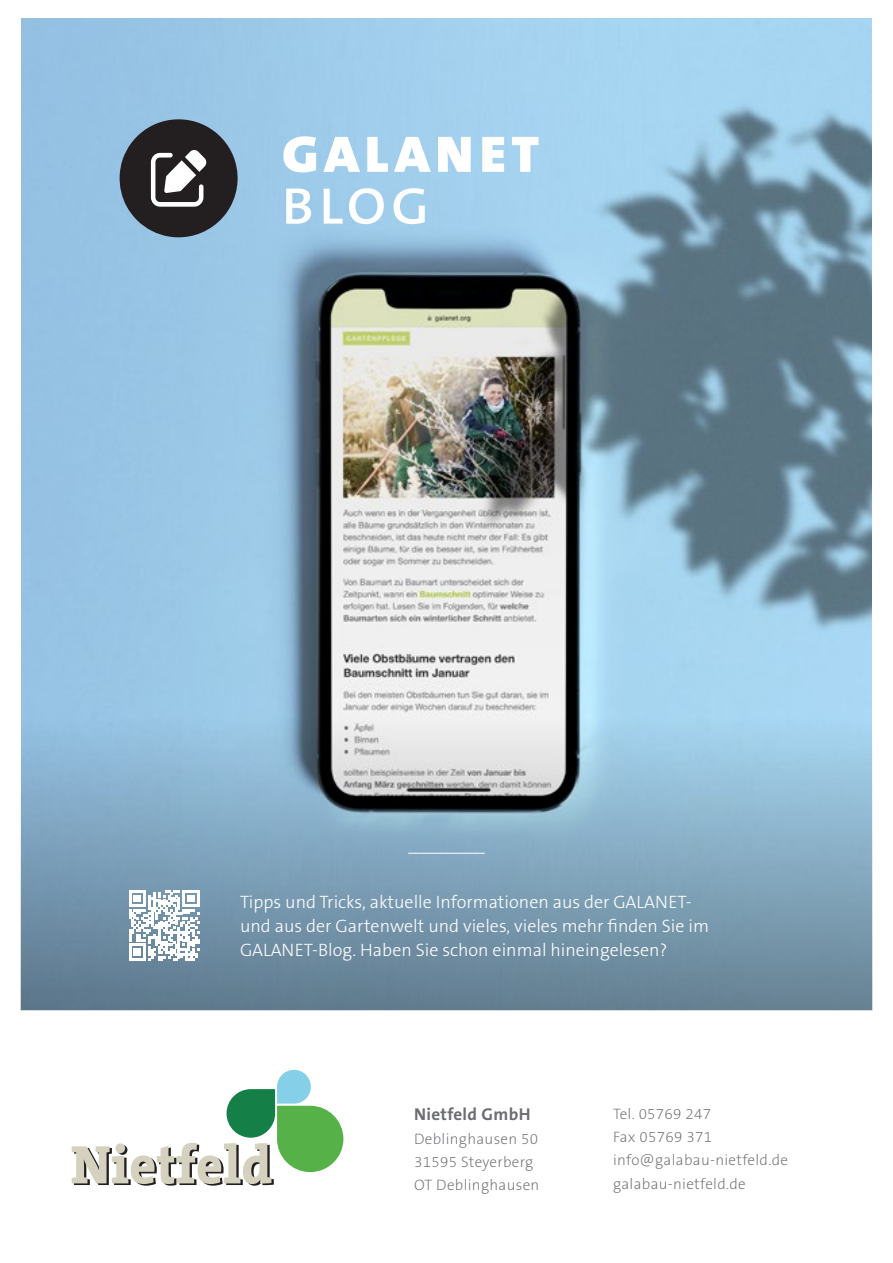
<style>
.page{position:relative;width:893px;height:1263px;background:#fff}
.page>*{position:absolute;margin:0;border:0;box-sizing:border-box;transform-origin:0 0}
._04a_Zwischenheadlin{font:900 51.75px "The Sans B W9";letter-spacing:.095em;color:#fff;scale:1.07 1}
._04a_Zwischenheadlin-2{font:600 51.75px "The Sans B W6";color:#fff;scale:1.07 1}
.TheSans_Light_9pt{font:300 18px/24px "The Sans B W3";color:#fff}
.t1{font:700 17.25px "The Sans B W7";letter-spacing:.02em;color:#6c6d70}
.t2{font:200 15.15px/23.2px "The Sans B W2";letter-spacing:.02em;color:#6c6d70}
</style>
<div class="page">
<img style="left:21px;top:19px;width:851px;height:697px">
<svg style="left:24px;top:719px;width:845px;height:288px;background:#82a3b8"></svg>
<svg style="left:129px;top:890px;width:71px;height:71px"></svg>
<hr style="left:408px;top:853px;width:77px;height:1px;background:#fff">
<svg style="left:119px;top:118px;width:119px;height:120px;background:#545c64"></svg>
<div style="left:227px;top:1089px;width:48px;height:49px;background:#148047;border-radius:24px"></div>
<div style="left:277px;top:1070px;width:34px;height:34px;background:#85d0e8;border-radius:17px"></div>
<svg style="left:72px;top:1106px;width:271px;height:80px"></svg>
<p class="_04a_Zwischenheadlin" style="left:282px;top:121px;width:242px">GALANET</p>
<p class="_04a_Zwischenheadlin-2" style="left:282px;top:173px;width:139px">BLOG</p>
<p class="TheSans_Light_9pt" style="left:240px;top:890px;width:471px">Tipps und Tricks, aktuelle Informationen aus der GALANET&shy;und aus der Gartenwelt und vieles, vieles mehr finden Sie im<br>GALANET-Blog. Haben Sie schon einmal hineingelesen?</p>
<p class="t1" style="left:414px;top:1103px;width:118px">Nietfeld GmbH</p>
<p class="t2" style="left:414px;top:1127px;width:125px">Deblinghausen 50</p>
<p class="t2" style="left:414px;top:1150px;width:121px">31595 Steyerberg</p>
<p class="t2" style="left:414px;top:1173px;width:127px">OT Deblinghausen</p>
<p class="t2" style="left:613px;top:1102px;width:100px">Tel. 05769 247</p>
<p class="t2" style="left:613px;top:1125px;width:100px">Fax 05769 371</p>
<p class="t2" style="left:613px;top:1149px;width:176px">info@galabau-nietfeld.de galabau-nietfeld.de</p>
</div>
